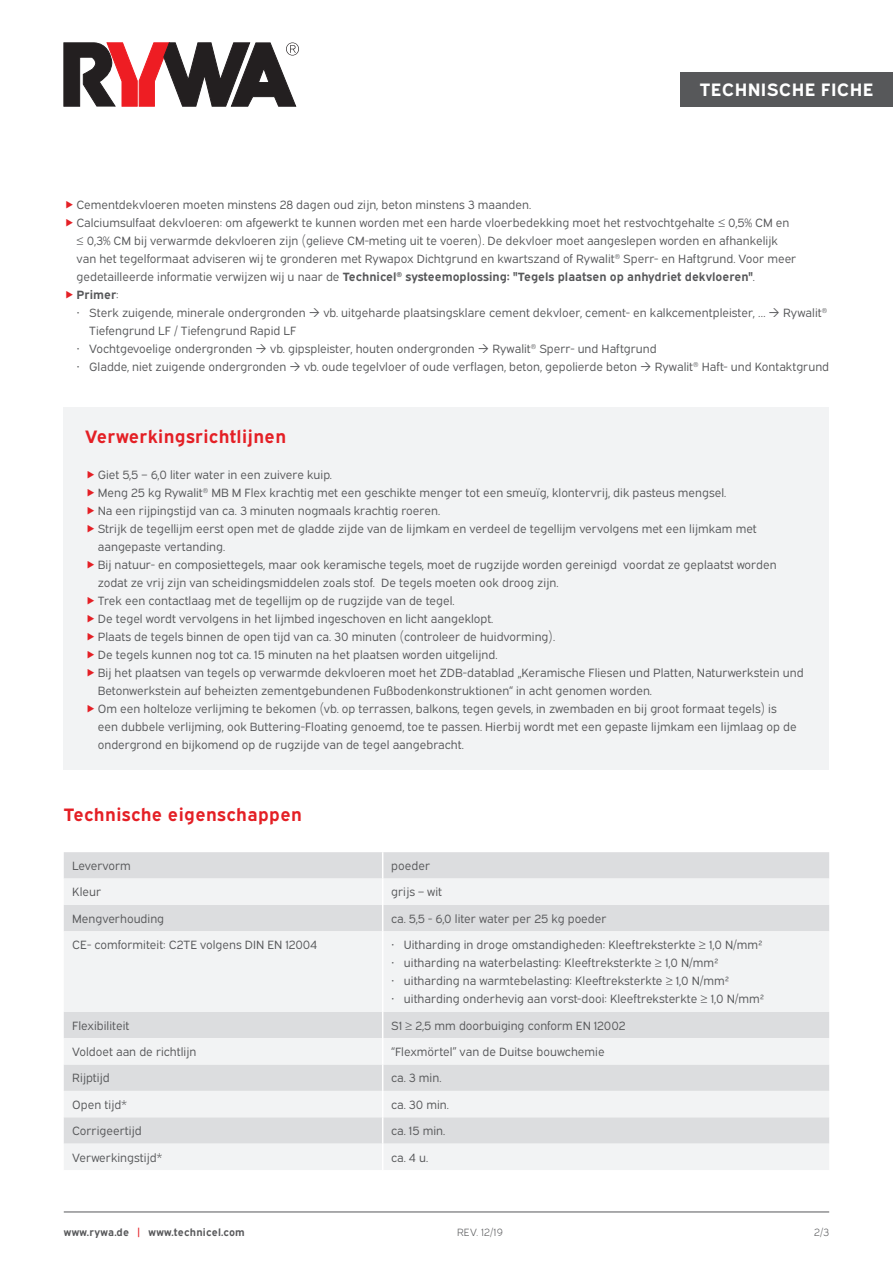
<style>
.page{position:relative;width:893px;height:1263px;background:#fff}
.page>*{position:absolute;margin:0;border:0;box-sizing:border-box;transform-origin:0 0}
.t1{font:700 18px "Expressway Rg";letter-spacing:.02em;color:#e41f25}
.t2{font:700 18px "Expressway Rg";letter-spacing:.02em;color:#fff}
.t3{font:12px/18px "Expressway Bk";color:#57585a}
.t4{font:700 12px/18px "Expressway Rg";color:#57585a}
.t5{font:700 10.5px "Expressway Rg";letter-spacing:.02em;color:#57585a}
.t6{font:10.5px "Expressway Lt";letter-spacing:.02em;color:#57585a}
.s1{font-family:"Expressway Bk";font-weight:400}
.s2{color:#e41f25}
</style>
<div class="page">
<div style="left:680px;top:72px;width:213px;height:34px;background:#57585a"></div>
<hr style="left:64px;top:1212px;width:765px;height:1px;background:#57585a">
<svg style="left:64px;top:43px;width:235px;height:63px"></svg>
<div style="left:64px;top:852px;width:765px;height:26px;background:#dcdddf"></div>
<svg style="left:64px;top:878px;width:765px;height:292px;fill:#f2f3f4"></svg>
<svg style="left:382px;top:852px;width:1px;height:79px"></svg>
<hr style="left:382px;top:931px;width:1px;height:81px;background:#fff">
<svg style="left:382px;top:1012px;width:1px;height:158px"></svg>
<div style="left:64px;top:407px;width:765px;height:363px;background:#f2f3f4"></div>
<h1 class="t2" style="left:700px;top:76px;width:175px">TECHNISCHE FICHE</h1>
<p class="t3" style="left:77px;top:195px;width:721px">Cementdekvloeren moeten minstens 28 dagen oud zijn, beton minstens 3 maanden.<br>Calciumsulfaat dekvloeren: om afgewerkt te kunnen worden met een harde vloerbedekking moet het restvochtgehalte ≤ 0,5% CM en ≤ 0,3% CM bij verwarmde dekvloeren zijn (gelieve CM-meting uit te voeren). De dekvloer moet aangeslepen worden en afhankelijk van het tegelformaat adviseren wij te gronderen met Rywapox Dichtgrund en kwartszand of Rywalit<sup>®</sup> Sperr- en Haftgrund. Voor meer</p>
<p class="t4" style="left:77px;top:267px;width:680px"><span class="s1">gedetailleerde informatie verwijzen wij u naar de</span> Technicel<sup>®</sup> systeemoplossing: "Tegels plaatsen op anhydriet dekvloeren"<span class="s1">.<br></span>Primer<span class="s1">:</span></p>
<p class="t3" style="left:77px;top:303px;width:231px">• Sterk zuigende, minerale ondergronden</p>
<p class="t3" style="left:323px;top:303px;width:444px">vb. uitgeharde plaatsingsklare cement dekvloer, cement- en kalkcementpleister, …</p>
<p class="t3" style="left:783px;top:303px;width:45px">Rywalit<sup>®</sup></p>
<p class="t3" style="left:89px;top:321px;width:209px">Tiefengrund LF / Tiefengrund Rapid LF</p>
<p class="t3" style="left:77px;top:339px;width:178px">• Vochtgevoelige ondergronden</p>
<p class="t3" style="left:270px;top:339px;width:206px">vb. gipspleister, houten ondergronden</p>
<p class="t3" style="left:492px;top:339px;width:166px">Rywalit<sup>®</sup> Sperr- und Haftgrund</p>
<p class="t3" style="left:77px;top:357px;width:211px">• Gladde, niet zuigende ondergronden</p>
<p class="t3" style="left:304px;top:357px;width:335px">vb. oude tegelvloer of oude verflagen, beton, gepolierde beton</p>
<p class="t3" style="left:655px;top:357px;width:176px">Rywalit<sup>®</sup> Haft- und Kontaktgrund</p>
<h1 class="t1" style="left:85px;top:422px;width:203px">Verwerkingsrichtlijnen</h1>
<p class="t3" style="left:98px;top:464px;width:707px">Giet 5,5 – 6,0 liter water in een zuivere kuip.<br>Meng 25 kg Rywalit<sup>®</sup> MB M Flex krachtig met een geschikte menger tot een smeuïg, klontervrij, dik pasteus mengsel.<br>Na een rijpingstijd van ca. 3 minuten nogmaals krachtig roeren.<br>Strijk de tegellijm eerst open met de gladde zijde van de lijmkam en verdeel de tegellijm vervolgens met een lijmkam met aangepaste vertanding.<br>Bij natuur- en composiettegels, maar ook keramische tegels, moet de rugzijde worden gereinigd voordat ze geplaatst worden zodat ze vrij zijn van scheidingsmiddelen zoals stof. De tegels moeten ook droog zijn.<br>Trek een contactlaag met de tegellijm op de rugzijde van de tegel.<br>De tegel wordt vervolgens in het lijmbed ingeschoven en licht aangeklopt.<br>Plaats de tegels binnen de open tijd van ca. 30 minuten (controleer de huidvorming).<br>De tegels kunnen nog tot ca. 15 minuten na het plaatsen worden uitgelijnd.<br>Bij het plaatsen van tegels op verwarmde dekvloeren moet het ZDB-datablad „Keramische Fliesen und Platten, Naturwerkstein und Betonwerkstein auf beheizten zementgebundenen Fußbodenkonstruktionen“ in acht genomen worden.<br>Om een holteloze verlijming te bekomen (vb. op terrassen, balkons, tegen gevels, in zwembaden en bij groot formaat tegels) is<br>een dubbele verlijming, ook Buttering-Floating genoemd, toe te passen. Hierbij wordt met een gepaste lijmkam een lijmlaag op de ondergrond en bijkomend op de rugzijde van de tegel aangebracht.</p>
<h1 class="t1" style="left:64px;top:801px;width:240px">Technische eigenschappen</h1>
<p class="t3" style="left:72px;top:856px;width:60px">Levervorm</p>
<p class="t3" style="left:391px;top:856px;width:40px">poeder</p>
<p class="t3" style="left:72px;top:882px;width:30px">Kleur</p>
<p class="t3" style="left:391px;top:882px;width:52px">grijs – wit</p>
<p class="t3" style="left:72px;top:908px;width:93px">Mengverhouding</p>
<p class="t3" style="left:391px;top:908px;width:217px">ca. 5,5 - 6,0 liter water per 25 kg poeder</p>
<p class="t3" style="left:72px;top:935px;width:247px">CE- comformiteit: C2TE volgens DIN EN 12004</p>
<p class="t3" style="left:391px;top:935px;width:373px">• Uitharding in droge omstandigheden: Kleeftreksterkte ≥ 1,0 N/mm²</p>
<p class="t3" style="left:391px;top:953px;width:329px">• uitharding na waterbelasting: Kleeftreksterkte ≥ 1,0 N/mm²</p>
<p class="t3" style="left:391px;top:971px;width:340px">• uitharding na warmtebelasting: Kleeftreksterkte ≥ 1,0 N/mm²</p>
<p class="t3" style="left:391px;top:989px;width:374px">• uitharding onderhevig aan vorst-dooi: Kleeftreksterkte ≥ 1,0 N/mm²</p>
<p class="t3" style="left:72px;top:1015px;width:59px">Flexibiliteit</p>
<p class="t3" style="left:391px;top:1015px;width:236px">S1 ≥ 2,5 mm doorbuiging conform EN 12002</p>
<p class="t3" style="left:72px;top:1041px;width:126px">Voldoet aan de richtlijn</p>
<p class="t3" style="left:391px;top:1041px;width:215px">“Flexmörtel” van de Duitse bouwchemie</p>
<p class="t3" style="left:72px;top:1068px;width:39px">Rijptijd</p>
<p class="t3" style="left:391px;top:1068px;width:52px">ca. 3 min.</p>
<p class="t3" style="left:72px;top:1094px;width:56px">Open tijd*</p>
<p class="t3" style="left:391px;top:1094px;width:59px">ca. 30 min.</p>
<p class="t3" style="left:72px;top:1121px;width:71px">Corrigeertijd</p>
<p class="t3" style="left:391px;top:1121px;width:56px">ca. 15 min.</p>
<p class="t3" style="left:72px;top:1147px;width:91px">Verwerkingstijd*</p>
<p class="t3" style="left:391px;top:1147px;width:38px">ca. 4 u.</p>
<p class="t5" style="left:64px;top:1223px;width:183px">www.rywa.de <span class="s2">|</span> www.technicel.com</p>
<p class="t6" style="left:457px;top:1224px;width:47px">REV. 12/19</p>
<p class="t6" style="left:814px;top:1224px;width:16px">2/3</p>
</div>
